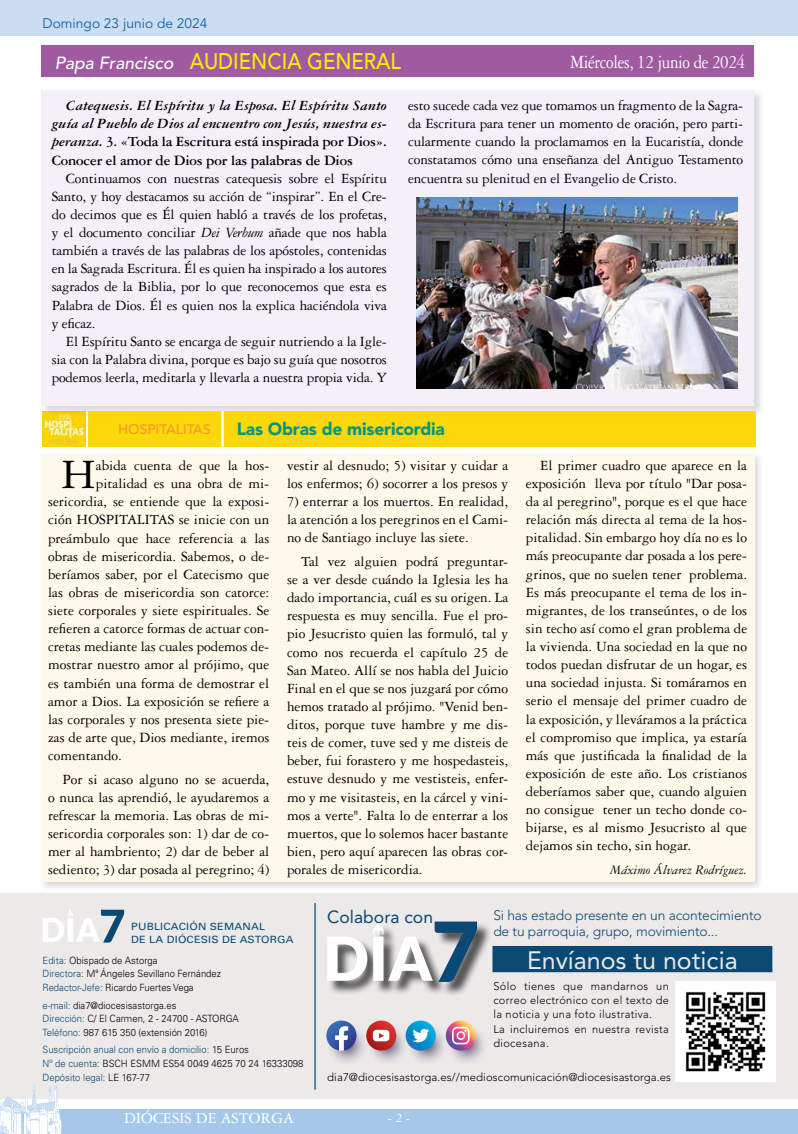
<style>
.page{position:relative;width:798px;height:1134px;background:#fff}
.page>*{position:absolute;margin:0;border:0;box-sizing:border-box;transform-origin:0 0}
.t1{font:44.62px "Garamond 3 LT Std";color:#000}
.t2{font:25px "Avenir LT Std";color:#ece9e9}
.t3{font:500 22.5px "Avenir LT Std";color:#ffed00;scale:.9 1}
.t4{font:20px "Garamond 3 LT Std";letter-spacing:-.02em;color:#fff;scale:.85 1}
.t5{font:900 17.5px "Avenir LT Std";letter-spacing:-.01em;color:#009483}
.t6{font:17.5px "Avenir LT Std";color:#094973}
.t7{font:16.25px "Garamond 3 LT Std";color:#fff}
.t8{font:15px/18.1px "Garamond 3 LT Std";color:#000;text-align:justify}
.t9{font:italic 700 15px/18.1px "Garamond 3 LT Std";letter-spacing:-.01em;color:#000;text-align:justify}
.t10{font:300 13.75px/16.2px "Avenir LT Std";letter-spacing:-.01em;color:#094973}
.t11{font:italic 13.75px "Garamond 3 LT Std";color:#000}
.t12{font:13.75px "Avenir LT Std";color:#0c64af}
.t13{font:500 13.75px "Avenir LT Std";color:#f49829}
.t14{font:13.75px "Garamond 3 LT Std";color:#fff}
.t15{font:300 11.25px/13.8px "Avenir LT Std";letter-spacing:.03em;color:#000;text-align:justify}
.t16{font:300 11.25px "Avenir LT Std";letter-spacing:.005em;color:#000}
.t17{font:300 10px/13.8px "Univers LT Std";color:#000;scale:.95 1}
.t18{font:300 10px/13.8px "Univers LT Std";color:#094973;scale:.95 1}
.t19{font:10px/12.5px "Univers LT Std";letter-spacing:.02em;color:#094973;scale:1.08 1}
.s1{font-style:italic;font-size:17.5px;color:#fff}
.s2{font-style:normal}
.s3{font-style:italic}
.s4{color:#094973}
.s5{color:#000}
</style>
<div class="page">
<div style="left:0;top:1109px;width:797px;height:25px;background:#a5c7ea"></div>
<svg style="left:797px;top:1109px;width:1px;height:25px"></svg>
<div style="left:40px;top:89px;width:725px;height:328px;background:#000;opacity:.15"></div>
<div style="left:41px;top:90px;width:712px;height:315px;background:#f5eff8"></div>
<div style="left:0;top:0;width:797px;height:35px;background:#cbddf3"></div>
<div style="left:88px;top:411px;width:667px;height:35px;background:#fad809"></div>
<div style="left:39px;top:451px;width:724px;height:441px;background:#000;opacity:.15"></div>
<div style="left:41px;top:453px;width:713px;height:429px;background:#fef9eb"></div>
<img style="left:43px;top:411px;width:43px;height:35px">
<div style="left:41px;top:46px;width:712px;height:31px;background:#a05ba0"></div>
<hr style="left:221px;top:411px;width:3px;height:35px;background:#fff">
<img style="left:416px;top:197px;width:320px;height:191px">
<div style="left:0;top:893px;width:797px;height:205px;background:#ece9e9"></div>
<svg style="left:43px;top:909px;width:81px;height:33px"></svg>
<hr style="left:314px;top:903px;width:1px;height:187px;background:#094973">
<svg style="left:0;top:1085px;width:64px;height:49px"></svg>
<div style="left:328px;top:922px;width:163px;height:74px;background:#000;opacity:.65"></div>
<svg style="left:327px;top:921px;width:150px;height:61px"></svg>
<img style="left:675px;top:981px;width:99px;height:100px">
<div style="left:492px;top:946px;width:280px;height:26px;background:#094973"></div>
<svg style="left:405px;top:1023px;width:43px;height:42px"></svg>
<svg style="left:405px;top:1020px;width:30px;height:31px"></svg>
<svg style="left:412px;top:1029px;width:17px;height:14px"></svg>
<svg style="left:365px;top:1022px;width:43px;height:43px"></svg>
<svg style="left:366px;top:1020px;width:30px;height:31px"></svg>
<svg style="left:445px;top:1023px;width:43px;height:42px"></svg>
<svg style="left:445px;top:1020px;width:30px;height:31px"></svg>
<svg style="left:452px;top:1027px;width:17px;height:17px"></svg>
<svg style="left:326px;top:1020px;width:63px;height:45px"></svg>
<p class="t12" style="left:43px;top:16px;width:166px">Domingo 23 junio de 2024</p>
<h3 class="t3" style="left:55px;top:49px;width:386px"><span class="s1">Papa Francisco</span> AUDIENCIA GENERAL</h3>
<h3 class="t4" style="left:570px;top:52px;width:207px">Miércoles, 12 junio de 2024</h3>
<p class="t9" style="left:52px;top:97px;width:336px;text-indent:14px">Catequesis. El Espíritu y la Esposa. El Espíritu Santo guía al Pueblo de Dios al encuentro con Jesús, nuestra es&shy;peranza. <span class="s2">3. «Toda la Escritura está inspirada por Dios».<br>Conocer el amor de Dios por las palabras de Dios</span></p>
<p class="t8" style="left:52px;top:169px;width:336px;text-indent:14px">Continuamos con nuestras catequesis sobre el Espíritu Santo, y hoy destacamos su acción de “inspirar”. En el Cre&shy;do decimos que es Él quien habló a través de los profetas, y el documento conciliar <span class="s3">Dei Verbum</span> añade que nos habla también a través de las palabras de los apóstoles, contenidas en la Sagrada Escritura. Él es quien ha inspirado a los autores sagrados de la Biblia, por lo que reconocemos que esta es Palabra de Dios. Él es quien nos la explica haciéndola viva y eficaz.</p>
<p class="t8" style="left:52px;top:332px;width:336px;text-indent:14px">El Espíritu Santo se encarga de seguir nutriendo a la Igle&shy;sia con la Palabra divina, porque es bajo su guía que nosotros podemos leerla, meditarla y llevarla a nuestra propia vida. Y</p>
<p class="t8" style="left:408px;top:97px;width:336px">esto sucede cada vez que tomamos un fragmento de la Sagra&shy;da Escritura para tener un momento de oración, pero parti&shy;cularmente cuando la proclamamos en la Eucaristía, donde constatamos cómo una enseñanza del Antiguo Testamento encuentra su plenitud en el Evangelio de Cristo.</p>
<p class="t13" style="left:118px;top:421px;width:94px">HOSPITALITAS</p>
<p class="t5" style="left:237px;top:418px;width:209px">Las Obras de misericordia</p>
<h1 class="t1" style="left:61px;top:451px;width:36px">H</h1>
<p class="t8" style="left:96px;top:457px;width:175px">abida cuenta de que la hos-</p>
<p class="t8" style="left:96px;top:475px;width:175px">pitalidad es una obra de mi-</p>
<p class="t8" style="left:48px;top:493px;width:222px">sericordia, se entiende que la exposi-</p>
<p class="t8" style="left:48px;top:511px;width:222px">ción HOSPITALITAS se inicie con un</p>
<p class="t8" style="left:48px;top:529px;width:222px">preámbulo que hace referencia a las</p>
<p class="t8" style="left:48px;top:547px;width:222px">obras de misericordia. Sabemos, o de-</p>
<p class="t8" style="left:48px;top:565px;width:222px">beríamos saber, por el Catecismo que</p>
<p class="t8" style="left:48px;top:583px;width:222px">las obras de misericordia son catorce:</p>
<p class="t8" style="left:48px;top:601px;width:222px">siete corporales y siete espirituales. Se</p>
<p class="t8" style="left:48px;top:620px;width:222px">refieren a catorce formas de actuar con-</p>
<p class="t8" style="left:48px;top:638px;width:222px">cretas mediante las cuales podemos de-</p>
<p class="t8" style="left:48px;top:656px;width:222px">mostrar nuestro amor al prójimo, que</p>
<p class="t8" style="left:48px;top:674px;width:222px">es también una forma de demostrar el</p>
<p class="t8" style="left:48px;top:692px;width:222px">amor a Dios. La exposición se refiere a</p>
<p class="t8" style="left:48px;top:710px;width:222px">las corporales y nos presenta siete pie-</p>
<p class="t8" style="left:48px;top:728px;width:222px">zas de arte que, Dios mediante, iremos</p>
<p class="t8" style="left:48px;top:746px;width:75px">comentando.</p>
<p class="t8" style="left:48px;top:770px;width:222px;text-indent:14px">Por si acaso alguno no se acuerda, o nunca las aprendió, le ayudaremos a refrescar la memoria. Las obras de mi&shy;sericordia corporales son: 1) dar de co&shy;mer al hambriento; 2) dar de beber al sediento; 3) dar posada al peregrino; 4)</p>
<p class="t8" style="left:287px;top:456px;width:222px">vestir al desnudo; 5) visitar y cuidar a los enfermos; 6) socorrer a los presos y</p>
<p class="t8" style="left:287px;top:493px;width:222px">7) enterrar a los muertos. En realidad, la atención a los peregrinos en el Cami&shy;no de Santiago incluye las siete.</p>
<p class="t8" style="left:287px;top:552px;width:223px;text-indent:14px">Tal vez alguien podrá preguntar&shy;se a ver desde cuándo la Iglesia les ha dado importancia, cuál es su origen. La respuesta es muy sencilla. Fue el pro&shy;pio Jesucristo quien las formuló, tal y como nos recuerda el capítulo 25 de San Mateo. Allí se nos habla del Juicio Final en el que se nos juzgará por cómo hemos tratado al prójimo. "Venid ben&shy;ditos, porque tuve hambre y me dis&shy;teis de comer, tuve sed y me disteis de beber, fui forastero y me hospedasteis, estuve desnudo y me vestisteis, enfer&shy;mo y me visitasteis, en la cárcel y vini&shy;mos a verte". Falta lo de enterrar a los muertos, que lo solemos hacer bastante bien, pero aquí aparecen las obras cor&shy;porales de misericordia.</p>
<p class="t8" style="left:525px;top:456px;width:223px;text-indent:14px">El primer cuadro que aparece en la exposición lleva por título "Dar posa&shy;da al peregrino", porque es el que hace relación más directa al tema de la hos&shy;pitalidad. Sin embargo hoy día no es lo más preocupante dar posada a los pere&shy;grinos, que no suelen tener problema.<br>Es más preocupante el tema de los in&shy;migrantes, de los transeúntes, o de los sin techo así como el gran problema de la vivienda. Una sociedad en la que no todos puedan disfrutar de un hogar, es una sociedad injusta. Si tomáramos en serio el mensaje del primer cuadro de la exposición, y lleváramos a la práctica el compromiso que implica, ya estaría más que justificada la finalidad de la exposición de este año. Los cristianos deberíamos saber que, cuando alguien no consigue tener un techo donde co&shy;bijarse, es al mismo Jesucristo al que dejamos sin techo, sin hogar.</p>
<p class="t11" style="left:609px;top:863px;width:139px">Máximo Álvarez Rodríguez.</p>
<p class="t19" style="left:131px;top:920px;width:152px">PUBLICACIÓN SEMANAL<br>DE LA DIÓCESIS DE ASTORGA</p>
<p class="t17" style="left:43px;top:953px;width:189px"><span class="s4">Edita:</span> Obispado de Astorga<br><span class="s4">Directora:</span> Mª Ángeles Sevillano Fernández<br><span class="s4">Redactor-Jefe:</span> Ricardo Fuertes Vega</p>
<p class="t17" style="left:43px;top:998px;width:208px"><span class="s4">e-mail:</span> dia7@diocesisastorga.es<br><span class="s4">Dirección:</span> C/ El Carmen, 2 - 24700 - ASTORGA<br><span class="s4">Teléfono:</span> 987 615 350 (extensión 2016)</p>
<p class="t18" style="left:43px;top:1043px;width:276px">Suscripción anual con envío a domicilio: <span class="s5">15 Euros<br></span>Nº de cuenta: <span class="s5">BSCH ESMM ES54 0049 4625 70 24 16333098<br></span>Depósito legal: <span class="s5">LE 167-77</span></p>
<p class="t7" style="left:124px;top:1109px;width:171px">DIÓCESIS DE ASTORGA</p>
<p class="t6" style="left:327px;top:906px;width:107px">Colabora con</p>
<p class="t10" style="left:493px;top:907px;width:270px">Si has estado presente en un acontecimiento de tu parroquia, grupo, movimiento...</p>
<h2 class="t2" style="left:527px;top:945px;width:212px">Envíanos tu noticia</h2>
<p class="t15" style="left:493px;top:980px;width:177px">Sólo tienes que mandarnos un correo electrónico con el texto de la noticia y una foto ilustrativa.</p>
<p class="t15" style="left:493px;top:1023px;width:177px">La incluiremos en nuestra revista diocesana.</p>
<p class="t16" style="left:327px;top:1070px;width:345px">dia7@diocesisastorga.es//medioscomunicación@diocesisastorga.es</p>
<p class="t14" style="left:387px;top:1110px;width:24px">- 2 -</p>
</div>
